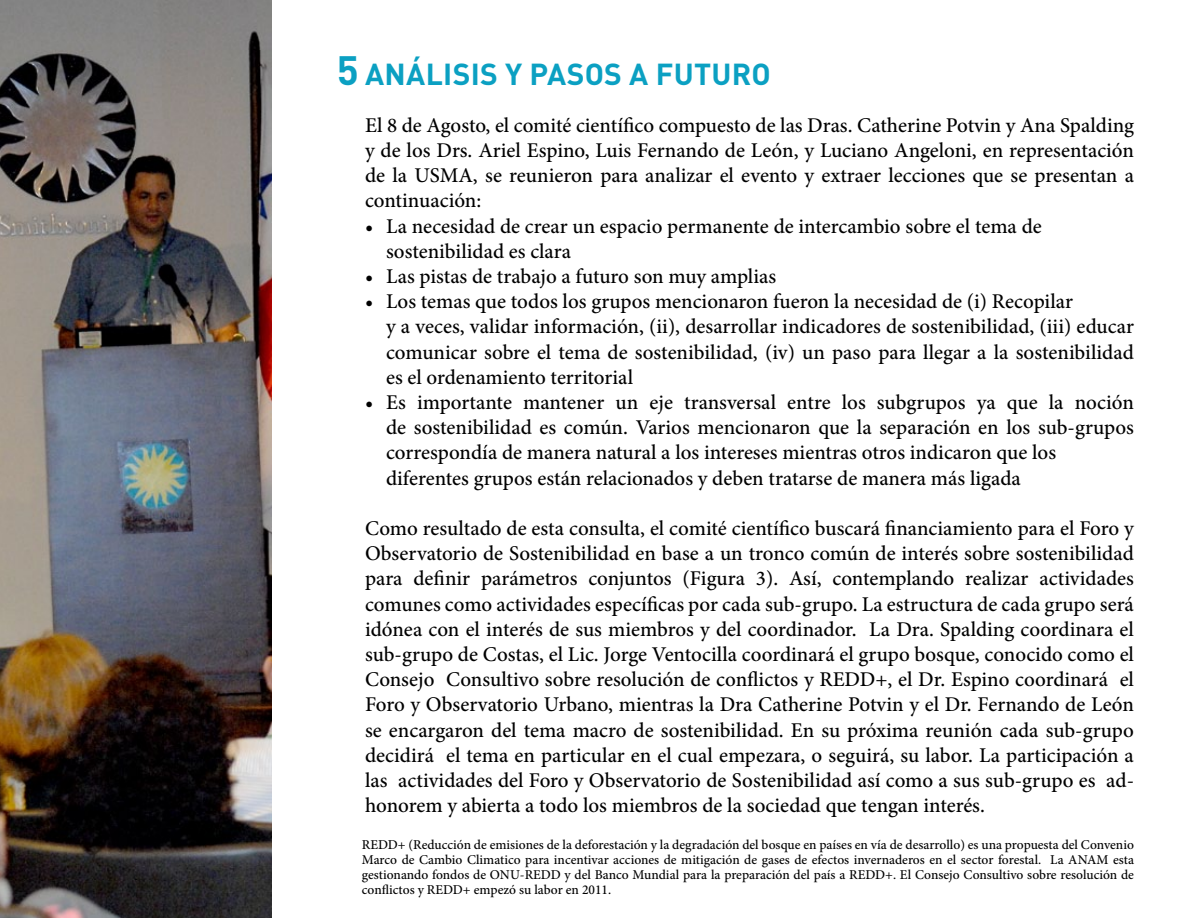
<style>
.page{position:relative;width:1188px;height:918px;background:#fff}
.page>*{position:absolute;margin:0;border:0;box-sizing:border-box;transform-origin:0 0}
.t1{font:700 30px "DIN Pro";color:#0ba0c2}
.t2{font:500 21px/25.2px "Minion Pro";color:#000}
.t3{font:500 13.5px/15px "Minion Pro";color:#000;text-align:justify}
.s1{font-size:40.5px}
</style>
<div class="page">
<img style="left:0;top:0;width:271px;height:918px">
<h1 class="t1" style="left:337px;top:49px;width:65px"><span class="s1">5</span>ANÁLISIS</h1>
<h1 class="t1" style="left:505px;top:49px;width:44px">YPASOS</h1>
<h1 class="t1" style="left:629px;top:49px;width:46px">A FUTURO</h1>
<p class="t2" style="left:365px;top:112px;width:771px;text-align:justify">El 8 de Agosto, el comité científico compuesto de las Dras. Catherine Potvin y Ana Spalding y de los Drs. Ariel Espino, Luis Fernando de León, y Luciano Angeloni, en representación de la USMA, se reunieron para analizar el evento y extraer lecciones que se presentan a continuación:</p>
<p class="t2" style="left:386px;top:213px;width:657px;text-indent:-21px">• La necesidad de crear un espacio permanente de intercambio sobre el tema de sostenibilidad es clara</p>
<p class="t2" style="left:365px;top:264px;width:413px">• Las pistas de trabajo a futuro son muy amplias</p>
<p class="t2" style="left:386px;top:289px;width:749px;text-indent:-21px">• Los temas que todos los grupos mencionaron fueron la necesidad de (i) Recopilar<br>y a veces, validar información, (ii), desarrollar indicadores de sostenibilidad, (iii) educar comunicar sobre el tema de sostenibilidad, (iv) un paso para llegar a la sostenibilidad es el ordenamiento territorial</p>
<p class="t2" style="left:386px;top:390px;width:749px;text-indent:-21px">• Es importante mantener un eje transversal entre los subgrupos ya que la noción de sostenibilidad es común. Varios mencionaron que la separación en los sub-grupos correspondía de manera natural a los intereses mientras otros indicaron que los diferentes grupos están relacionados y deben tratarse de manera más ligada</p>
<p class="t2" style="left:365px;top:516px;width:771px;text-align:justify">Como resultado de esta consulta, el comité científico buscará financiamiento para el Foro y Observatorio de Sostenibilidad en base a un tronco común de interés sobre sostenibilidad para definir parámetros conjuntos (Figura 3). Así, contemplando realizar actividades comunes como actividades específicas por cada sub-grupo. La estructura de cada grupo será idónea con el interés de sus miembros y del coordinador. La Dra. Spalding coordinara el sub-grupo de Costas, el Lic. Jorge Ventocilla coordinará el grupo bosque, conocido como el Consejo Consultivo sobre resolución de conflictos y REDD+, el Dr. Espino coordinará el Foro y Observatorio Urbano, mientras la Dra Catherine Potvin y el Dr. Fernando de León se encargaron del tema macro de sostenibilidad. En su próxima reunión cada sub-grupo decidirá el tema en particular en el cual empezara, o seguirá, su labor. La participación a las actividades del Foro y Observatorio de Sostenibilidad así como a sus sub-grupo es ad&shy;honorem y abierta a todo los miembros de la sociedad que tengan interés.</p>
<p class="t3" style="left:362px;top:837px;width:774px">REDD+ (Reducción de emisiones de la deforestación y la degradación del bosque en países en vía de desarrollo) es una propuesta del Convenio Marco de Cambio Climatico para incentivar acciones de mitigación de gases de efectos invernaderos en el sector forestal. La ANAM esta gestionando fondos de ONU-REDD y del Banco Mundial para la preparación del país a REDD+. El Consejo Consultivo sobre resolución de conflictos y REDD+ empezó su labor en 2011.</p>
</div>
